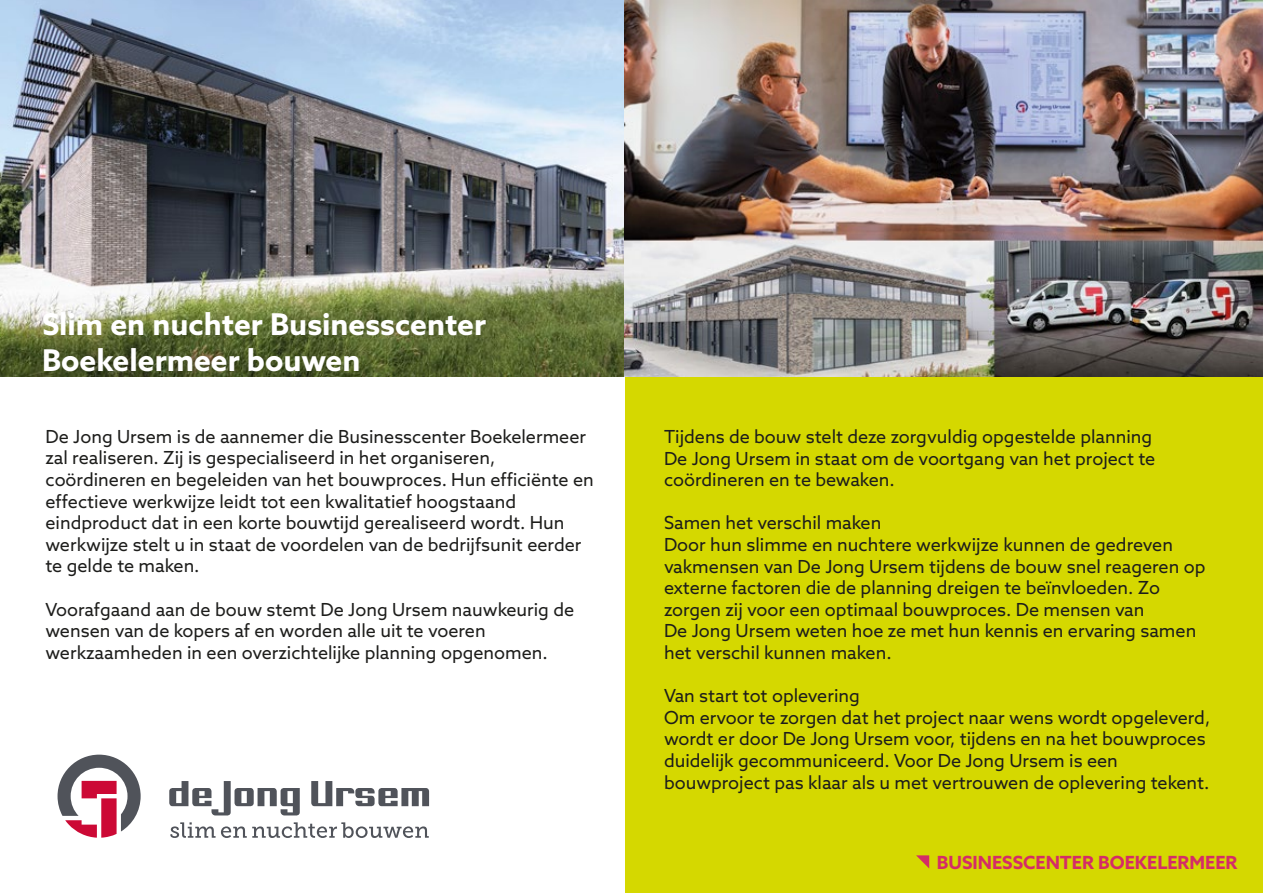
<style>
.page{position:relative;width:1263px;height:893px;background:#fff}
.page>*{position:absolute;margin:0;border:0;box-sizing:border-box;transform-origin:0 0}
.t1{font:700 30px/36px "Azo Sans";color:#fff}
.t2{font:700 18.15px "Azo Sans";color:#d42c67}
.t3{font:18px/21.6px "Azo Sans";color:#1d1d1b}
</style>
<div class="page">
<div style="left:625px;top:376px;width:638px;height:517px;background:#d5d800"></div>
<svg style="left:916px;top:855px;width:13px;height:13px"></svg>
<img style="left:0;top:0;width:625px;height:376px">
<img style="left:625px;top:0;width:638px;height:376px">
<svg style="left:58px;top:755px;width:83px;height:83px"></svg>
<svg style="left:311px;top:781px;width:118px;height:25px"></svg>
<svg style="left:169px;top:781px;width:131px;height:34px"></svg>
<svg style="left:170px;top:822px;width:259px;height:16px"></svg>
<h1 class="t1" style="left:42px;top:305px;width:446px">Slim en nuchter Businesscenter<br>Boekelermeer bouwen</h1>
<p class="t3" style="left:46px;top:425px;width:550px">De Jong Ursem is de aannemer die Businesscenter Boekelermeer zal realiseren. Zij is gespecialiseerd in het organiseren, coördineren en begeleiden van het bouwproces. Hun efficiënte en effectieve werkwijze leidt tot een kwalitatief hoogstaand eindproduct dat in een korte bouwtijd gerealiseerd wordt. Hun werkwijze stelt u in staat de voordelen van de bedrijfsunit eerder te gelde te maken.</p>
<p class="t3" style="left:46px;top:598px;width:530px">Voorafgaand aan de bouw stemt De Jong Ursem nauwkeurig de wensen van de kopers af en worden alle uit te voeren werkzaamheden in een overzichtelijke planning opgenomen.</p>
<p class="t3" style="left:664px;top:426px;width:493px">Tijdens de bouw stelt deze zorgvuldig opgestelde planning<br>De Jong Ursem in staat om de voortgang van het project te coördineren en te bewaken.</p>
<p class="t3" style="left:664px;top:512px;width:543px">Samen het verschil maken<br>Door hun slimme en nuchtere werkwijze kunnen de gedreven vakmensen van De Jong Ursem tijdens de bouw snel reageren op externe factoren die de planning dreigen te beïnvloeden. Zo zorgen zij voor een optimaal bouwproces. De mensen van<br>De Jong Ursem weten hoe ze met hun kennis en ervaring samen het verschil kunnen maken.</p>
<p class="t3" style="left:664px;top:685px;width:548px">Van start tot oplevering<br>Om ervoor te zorgen dat het project naar wens wordt opgeleverd, wordt er door De Jong Ursem voor, tijdens en na het bouwproces duidelijk gecommuniceerd. Voor De Jong Ursem is een bouwproject pas klaar als u met vertrouwen de oplevering tekent.</p>
<p class="t2" style="left:937px;top:850px;width:302px">BUSINESSCENTER BOEKELERMEER</p>
</div>
